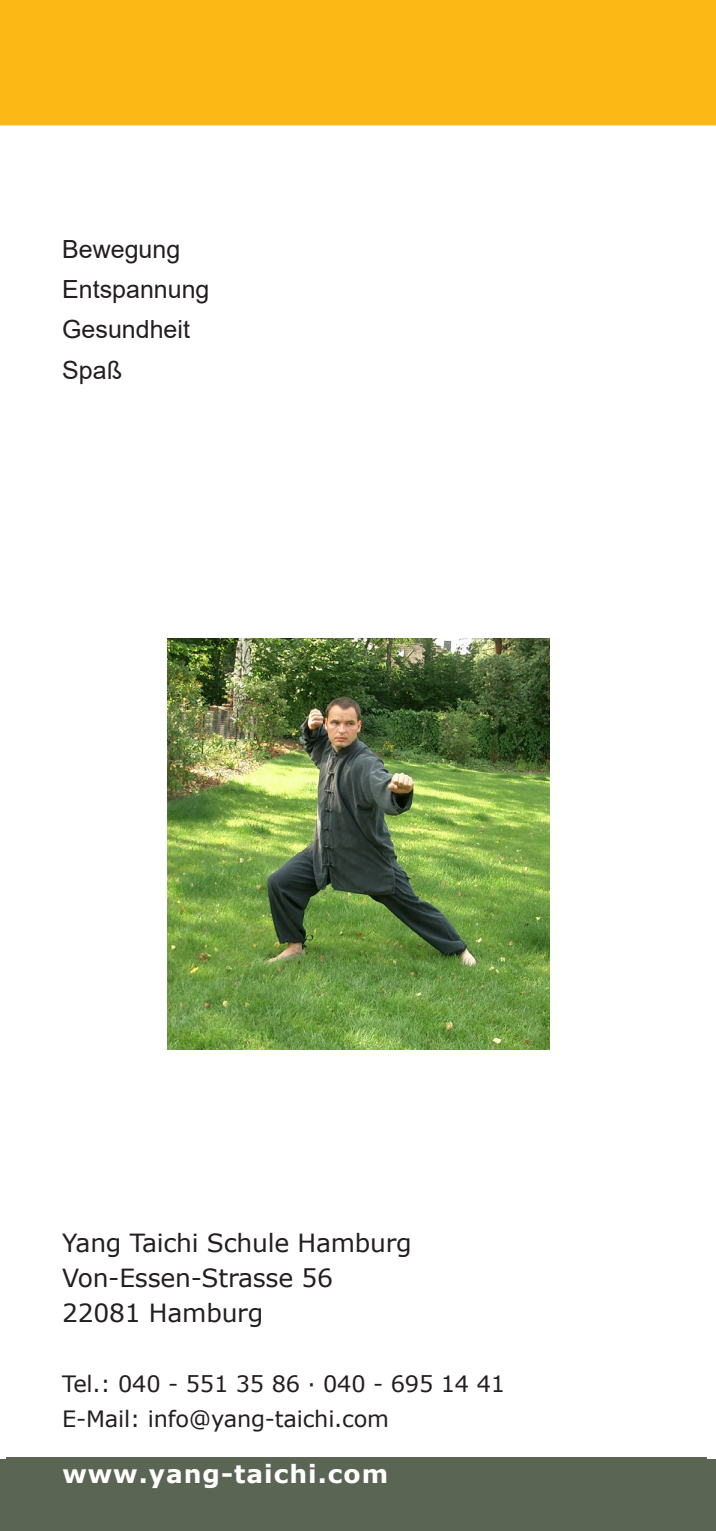
<style>
.page{position:relative;width:716px;height:1531px;background:#fff}
.page>*{position:absolute;margin:0;border:0;box-sizing:border-box;transform-origin:0 0}
.t1{font:25px/35px "Verdana";letter-spacing:-.01em;color:#231f20}
.t2{font:25px/40px "Arial";color:#231f20}
.t3{font:700 25px "Verdana";letter-spacing:.04em;color:#fff}
.t4{font:22.5px/35px "Verdana";letter-spacing:-.01em;color:#231f20}
.t5{font:700 20px "Arial";color:#fff}
</style>
<div class="page">
<div style="left:7px;top:1457px;width:700px;height:58px;background:#5b6554"></div>
<div style="left:0;top:1459px;width:716px;height:72px;background:#5b6554"></div>
<div style="left:0;top:0;width:716px;height:125px;background:#fcb814"></div>
<img style="left:167px;top:638px;width:382px;height:411px">
<p class="t2" style="left:62px;top:229px;width:149px">Bewegung<br>Entspannung<br>Gesundheit<br>Spaß</p>
<p class="t1" style="left:62px;top:1225px;width:351px">Yang Taichi Schule Hamburg<br>Von-Essen-Strasse 56<br>22081 Hamburg</p>
<p class="t4" style="left:62px;top:1366px;width:444px">Tel.: 040 - 551 35 86 · 040 - 695 14 41<br>E-Mail: info@yang-taichi.com</p>
<p class="t3" style="left:62px;top:1456px;width:327px">www.yang-taichi.com</p>
<p class="t5" style="left:53px;top:1463px;width:24px">20</p>
</div>
